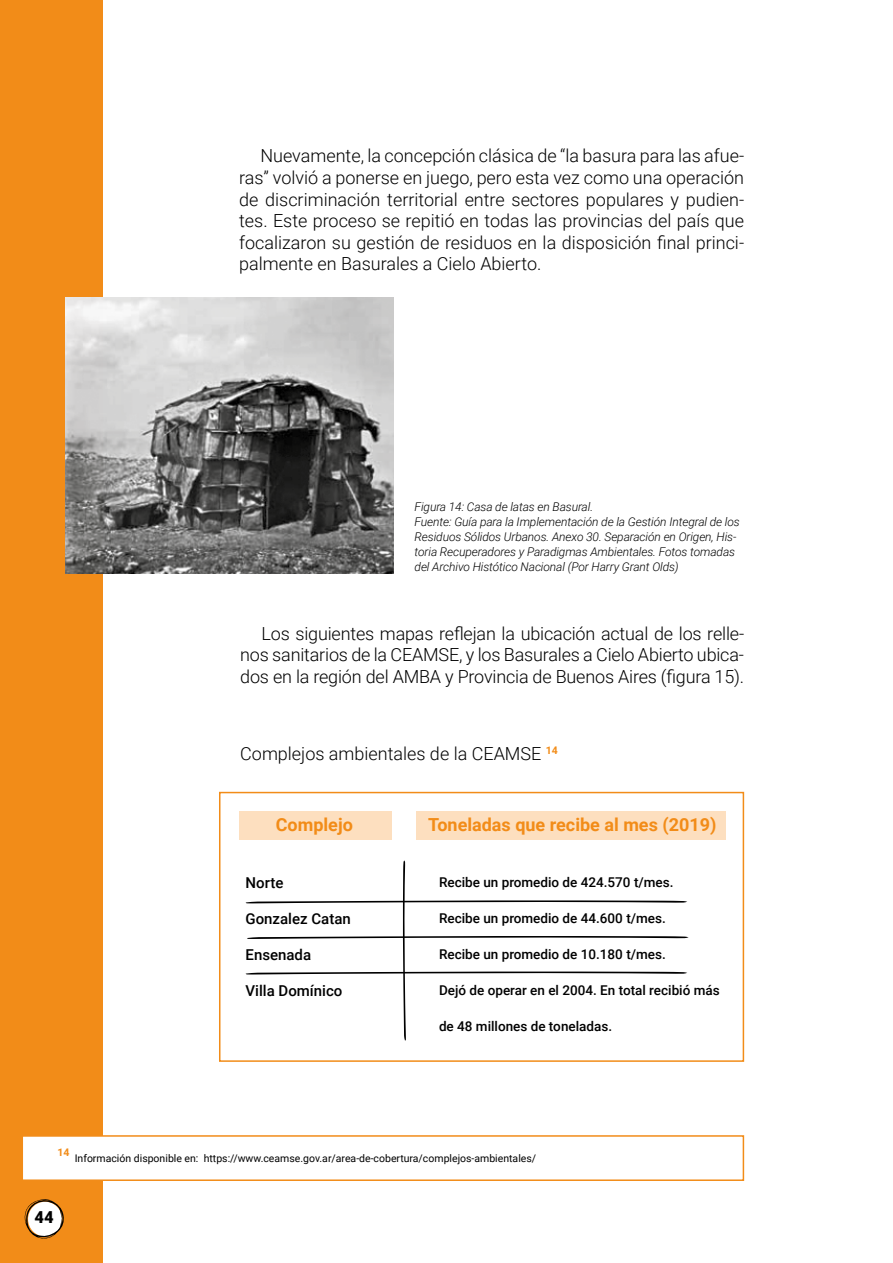
<style>
.page{position:relative;width:893px;height:1263px;background:#fff}
.page>*{position:absolute;margin:0;border:0;box-sizing:border-box;transform-origin:0 0}
.t1{font:300 18px/21.6px "Roboto";color:#000;text-align:justify}
.t2{font:700 18px "Roboto";color:#f28c18}
.t3{font:900 16.5px "Roboto";color:#000}
.t4{font:500 15px "Roboto";color:#000}
.t5{font:500 13.5px "Roboto";color:#000}
.t6{font:italic 300 12px/15px "Roboto";letter-spacing:-.01em;color:#000}
.t7{font:10.5px "Roboto";color:#000}
.t8{font:700 10.5px "Roboto";color:#f28c18}
</style>
<div class="page">
<div style="left:0;top:0;width:102px;height:1263px;background:#f28c18"></div>
<svg style="left:24px;top:1199px;width:40px;height:40px"></svg>
<div style="left:239px;top:811px;width:152px;height:29px;background:#fddfbf"></div>
<div style="left:219px;top:792px;width:525px;height:270px;border:2px solid #f28c18"></div>
<div style="left:417px;top:811px;width:309px;height:29px;background:#fddfbf"></div>
<svg style="left:246px;top:860px;width:443px;height:180px"></svg>
<div style="left:22px;top:1135px;width:722px;height:46px;background:#fff;border:2px solid #f28c18"></div>
<img style="left:65px;top:297px;width:328px;height:277px">
<p class="t1" style="left:239px;top:144px;width:506px;text-indent:21px">Nuevamente, la concepción clásica de “la basura para las afue&shy;ras” volvió a ponerse en juego, pero esta vez como una operación de discriminación territorial entre sectores populares y pudien&shy;tes. Este proceso se repitió en todas las provincias del país que focalizaron su gestión de residuos en la disposición final princi&shy;palmente en Basurales a Cielo Abierto.</p>
<p class="t6" style="left:415px;top:499px;width:327px">Figura 14: Casa de latas en Basural.<br>Fuente: Guía para la Implementación de la Gestión Integral de los Residuos Sólidos Urbanos. Anexo 30. Separación en Origen, His&shy;toria Recuperadores y Paradigmas Ambientales. Fotos tomadas del Archivo Histótico Nacional (Por Harry Grant Olds)</p>
<p class="t1" style="left:240px;top:622px;width:505px;text-indent:21px">Los siguientes mapas reflejan la ubicación actual de los relle&shy;nos sanitarios de la CEAMSE, y los Basurales a Cielo Abierto ubica&shy;dos en la región del AMBA y Provincia de Buenos Aires (figura 15).</p>
<p class="t1" style="left:240px;top:742px;width:319px">Complejos ambientales de la CEAMSE <sup>14</sup></p>
<p class="t2" style="left:276px;top:812px;width:79px">Complejo</p>
<p class="t2" style="left:428px;top:812px;width:290px">Toneladas que recibe al mes (2019)</p>
<p class="t4" style="left:246px;top:872px;width:39px">Norte</p>
<p class="t4" style="left:246px;top:908px;width:107px">Gonzalez Catan</p>
<p class="t4" style="left:246px;top:944px;width:67px">Ensenada</p>
<p class="t4" style="left:246px;top:980px;width:98px">Villa Domínico</p>
<p class="t5" style="left:439px;top:873px;width:236px">Recibe un promedio de 424.570 t/mes.</p>
<p class="t5" style="left:439px;top:909px;width:228px">Recibe un promedio de 44.600 t/mes.</p>
<p class="t5" style="left:439px;top:945px;width:228px">Recibe un promedio de 10.180 t/mes.</p>
<p class="t5" style="left:439px;top:981px;width:282px">Dejó de operar en el 2004. En total recibió más</p>
<p class="t5" style="left:439px;top:1017px;width:175px">de 48 millones de toneladas.</p>
<p class="t8" style="left:57px;top:1145px;width:14px">14</p>
<p class="t7" style="left:75px;top:1151px;width:463px">Información disponible en: https://www.ceamse.gov.ar/area-de-cobertura/complejos-ambientales/</p>
<p class="t3" style="left:35px;top:1206px;width:21px">44</p>
</div>
